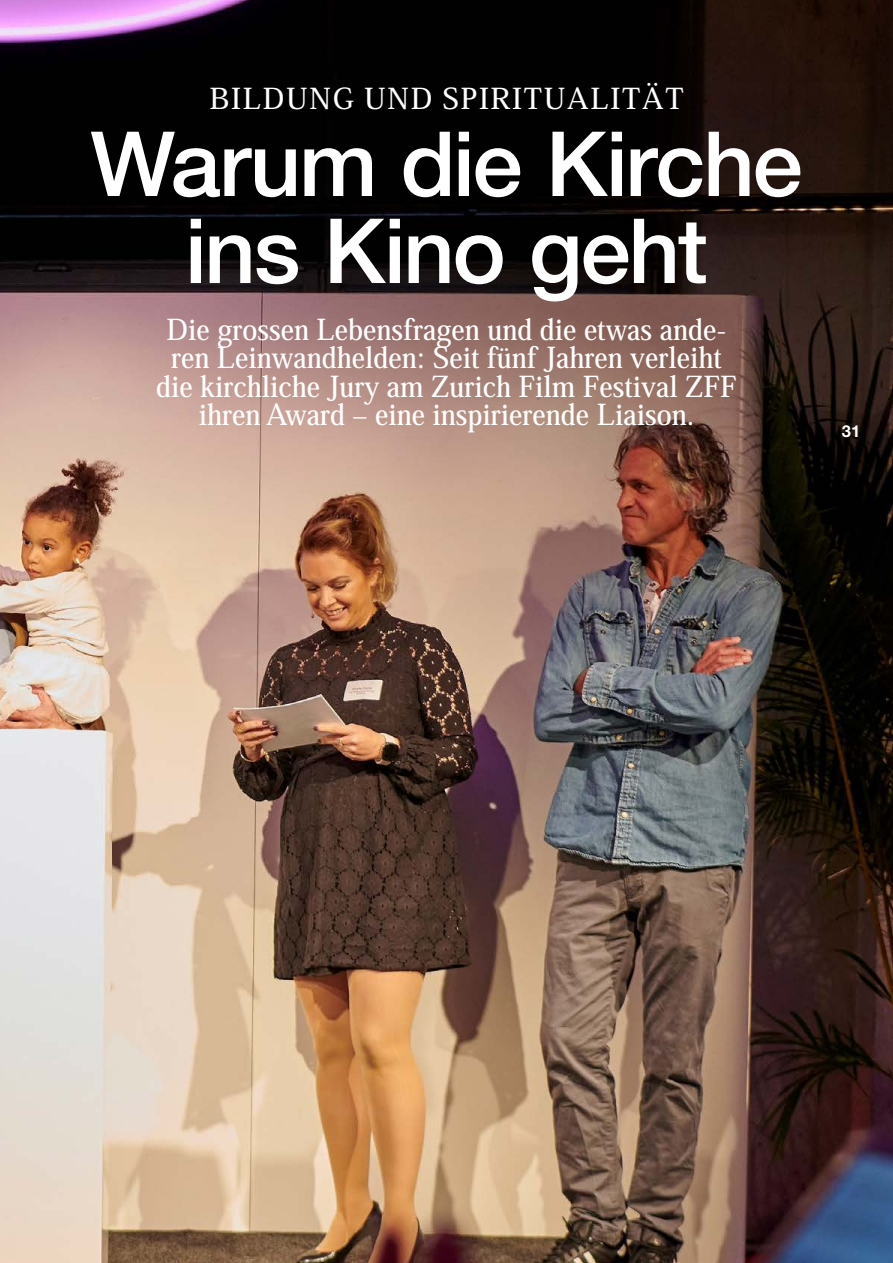
<style>
.page{position:relative;width:893px;height:1263px;background:#fff}
.page>*{position:absolute;margin:0;border:0;box-sizing:border-box;transform-origin:0 0}
.t1{font:500 90px/87px "Helvetica Neue LT Pro";letter-spacing:-.025em;color:#fff;text-align:center}
.t2{font:30px/28.5px "Times New Roman";color:#fff;text-align:center}
.t3{font:30px "Times New Roman";letter-spacing:.055em;color:#fff}
.t4{font:700 16.5px "Helvetica Neue LT Pro";color:#fff}
</style>
<div class="page">
<img style="left:0;top:0;width:893px;height:1263px">
<p class="t3" style="left:210px;top:82px;width:476px">BILDUNG UND SPIRITUALITÄT</p>
<h1 class="t1" style="left:90px;top:119px;width:714px">Warum die Kirche ins Kino geht</h1>
<p class="t2" style="left:156px;top:316px;width:582px">Die grossen Lebensfragen und die etwas ande&shy;ren Leinwandhelden: Seit fünf Jahren verleiht die kirchliche Jury am Zurich Film Festival ZFF ihren Award – eine inspirierende Liaison.</p>
<p class="t4" style="left:842px;top:421px;width:20px">31</p>
</div>
